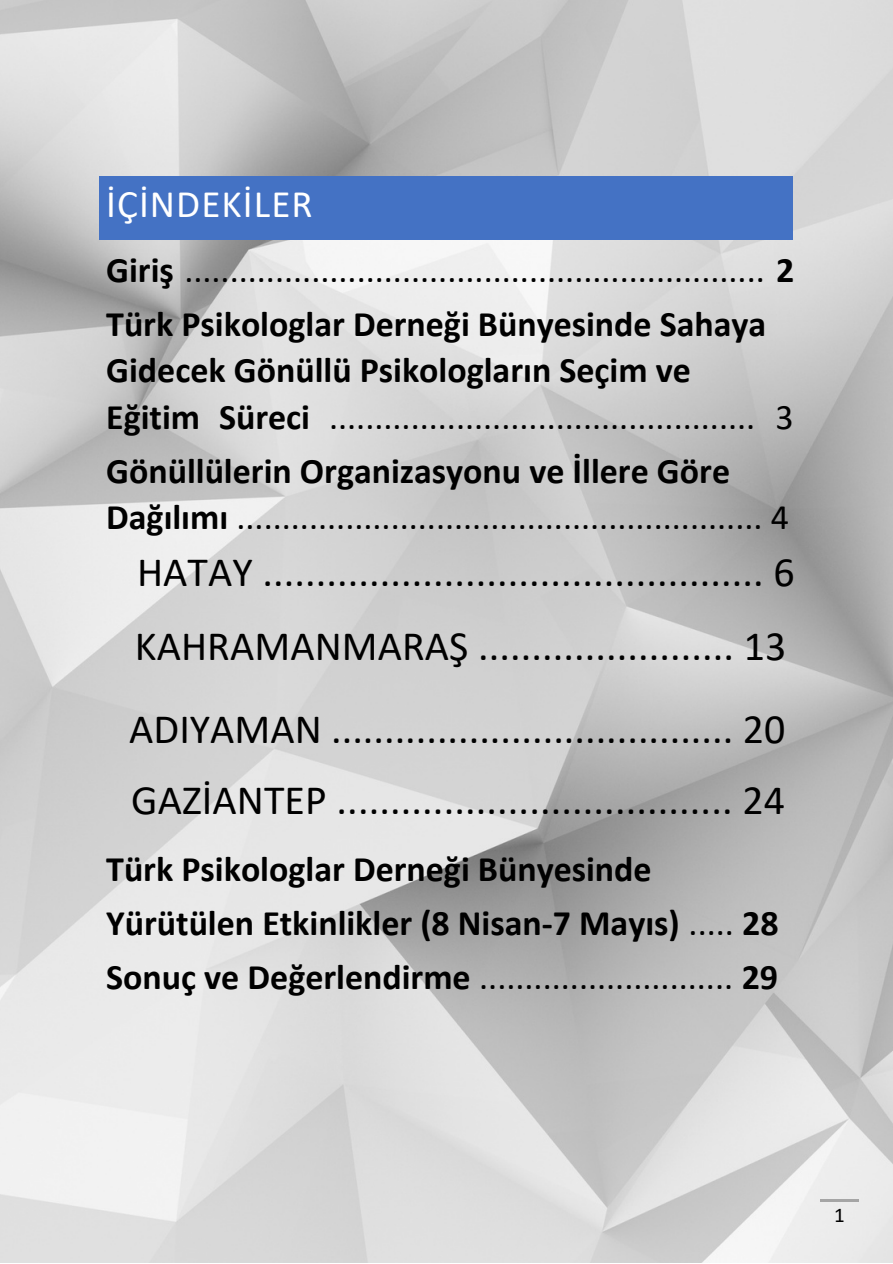
<style>
.page{position:relative;width:893px;height:1264px;background:#fff}
.page>*{position:absolute;margin:0;border:0;box-sizing:border-box;transform-origin:0 0}
.t1{font:41.85px "Calibri";color:#000}
.t2{font:39px "Calibri";letter-spacing:.03em;color:#fff}
.t3{font:36px/54px "Calibri";color:#000}
.t4{font:700 36px/54px "Calibri";color:#000}
.t5{font:21px "Calibri";color:#000}
.s1{font-weight:700}
.s2{font-weight:400}
</style>
<div class="page">
<img style="left:0;top:0;width:892px;height:1262px">
<div style="left:104px;top:180px;width:684px;height:55px;background:#4472c4"></div>
<svg style="left:99px;top:176px;width:5px;height:4px"></svg>
<hr style="left:104px;top:176px;width:684px;height:4px;background:#4472c4">
<svg style="left:788px;top:176px;width:5px;height:4px"></svg>
<svg style="left:99px;top:235px;width:5px;height:4px"></svg>
<hr style="left:104px;top:235px;width:684px;height:4px;background:#4472c4">
<svg style="left:788px;top:235px;width:5px;height:4px"></svg>
<div style="left:99px;top:180px;width:5px;height:55px;background:#4472c4"></div>
<div style="left:788px;top:180px;width:5px;height:55px;background:#4472c4"></div>
<hr style="left:820px;top:1199px;width:38px;height:2px;background:#a5a5a5">
<p class="t2" style="left:106px;top:188px;width:208px">İÇİNDEKİLER</p>
<p class="t3" style="left:106px;top:246px;width:689px"><span class="s1">Giriş</span> ................................................................ <span class="s1">2<br>Türk Psikologlar Derneği Bünyesinde Sahaya</span></p>
<p class="t4" style="left:106px;top:346px;width:586px">Gidecek Gönüllü Psikologların Seçim ve</p>
<p class="t4" style="left:106px;top:393px;width:689px">Eğitim Süreci <span class="s2">............................................... 3<br></span>Gönüllülerin Organizasyonu ve İllere Göre</p>
<p class="t3" style="left:106px;top:493px;width:684px"><span class="s1">Dağılımı</span> .......................................................... 4</p>
<p class="t1" style="left:137px;top:555px;width:659px">HATAY ............................................... 6</p>
<p class="t1" style="left:135px;top:628px;width:652px">KAHRAMANMARAŞ ........................ 13</p>
<p class="t1" style="left:129px;top:711px;width:657px">ADIYAMAN ...................................... 20</p>
<p class="t1" style="left:131px;top:782px;width:655px">GAZİANTEP ..................................... 24</p>
<p class="t4" style="left:106px;top:845px;width:547px">Türk Psikologlar Derneği Bünyesinde</p>
<p class="t4" style="left:106px;top:899px;width:674px">Yürütülen Etkinlikler (8 Nisan-7 Mayıs) <span class="s2">.....</span> 28</p>
<p class="t3" style="left:106px;top:953px;width:673px"><span class="s1">Sonuç ve Değerlendirme</span> ............................ <span class="s1">29</span></p>
<p class="t5" style="left:834px;top:1206px;width:12px">1</p>
</div>
